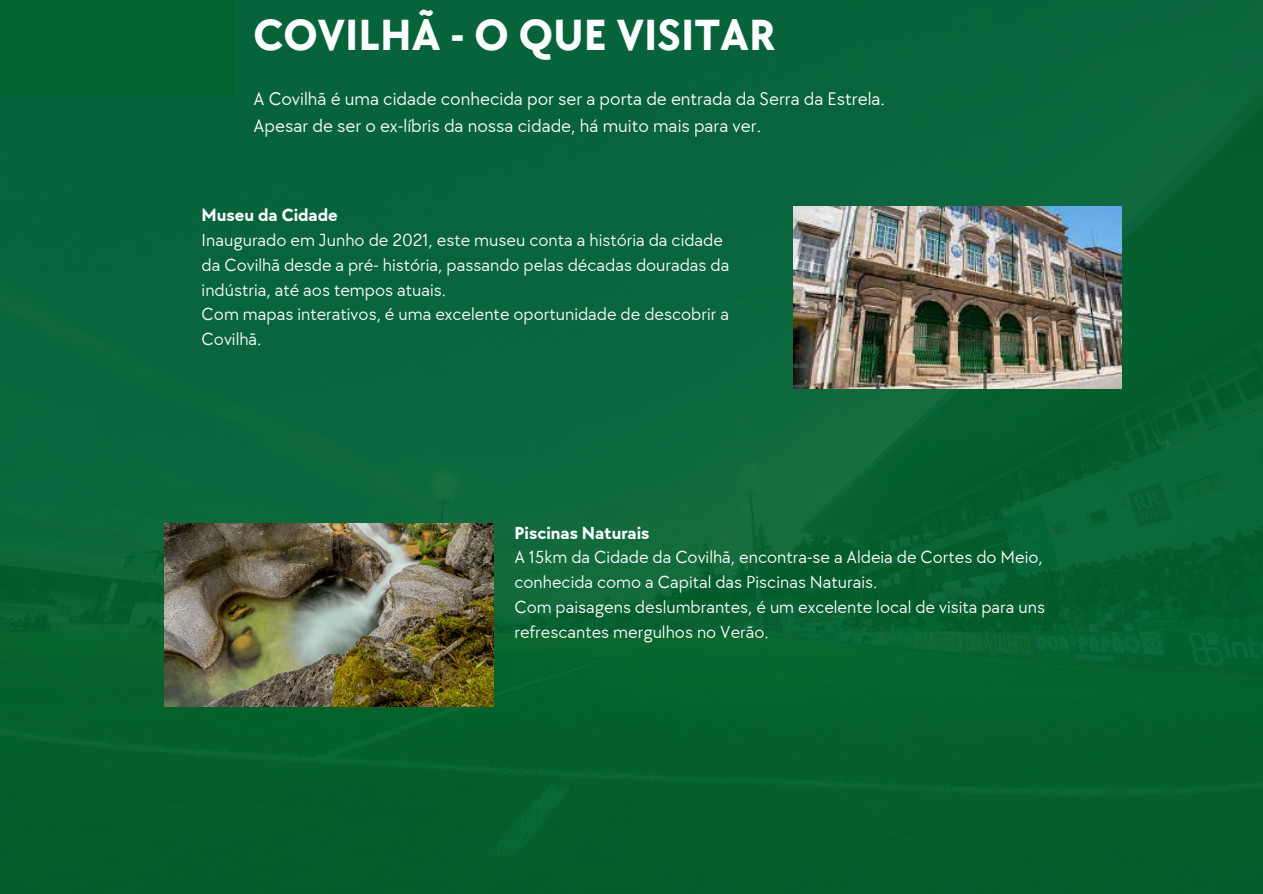
<style>
.page{position:relative;width:1263px;height:894px;background:#fff}
.page>*{position:absolute;margin:0;border:0;box-sizing:border-box;transform-origin:0 0}
.t1{font:700 45px "TT Chocolates";color:#fcfdfd}
.t2{font:18.75px/26.2px "TT Chocolates";color:#fcfdfd}
.t3{font:18px/24.8px "TT Chocolates";color:#fcfdfd}
.t4{font:700 18px "TT Chocolates";color:#fcfdfd}
</style>
<div class="page">
<img style="left:0;top:0;width:1263px;height:893px">
<div style="left:0;top:0;width:234px;height:96px;background:#03632f"></div>
<img style="left:165px;top:523px;width:328px;height:182px">
<img style="left:793px;top:206px;width:329px;height:182px">
<h1 class="t1" style="left:253px;top:10px;width:524px">COVILHÃ - O QUE VISITAR</h1>
<p class="t2" style="left:253px;top:86px;width:633px">A Covilhã é uma cidade conhecida por ser a porta de entrada da Serra da Estrela.<br>Apesar de ser o ex-líbris da nossa cidade, há muito mais para ver.</p>
<p class="t4" style="left:202px;top:205px;width:138px">Museu da Cidade</p>
<p class="t3" style="left:202px;top:228px;width:529px">Inaugurado em Junho de 2021, este museu conta a história da cidade da Covilhã desde a pré- história, passando pelas décadas douradas da indústria, até aos tempos atuais.</p>
<p class="t3" style="left:202px;top:302px;width:529px">Com mapas interativos, é uma excelente oportunidade de descobrir a<br>Covilhã.</p>
<p class="t4" style="left:514px;top:522px;width:137px">Piscinas Naturais</p>
<p class="t3" style="left:514px;top:545px;width:530px">A 15km da Cidade da Covilhã, encontra-se a Aldeia de Cortes do Meio, conhecida como a Capital das Piscinas Naturais.</p>
<p class="t3" style="left:514px;top:595px;width:532px">Com paisagens deslumbrantes, é um excelente local de visita para uns refrescantes mergulhos no Verão.</p>
</div>
